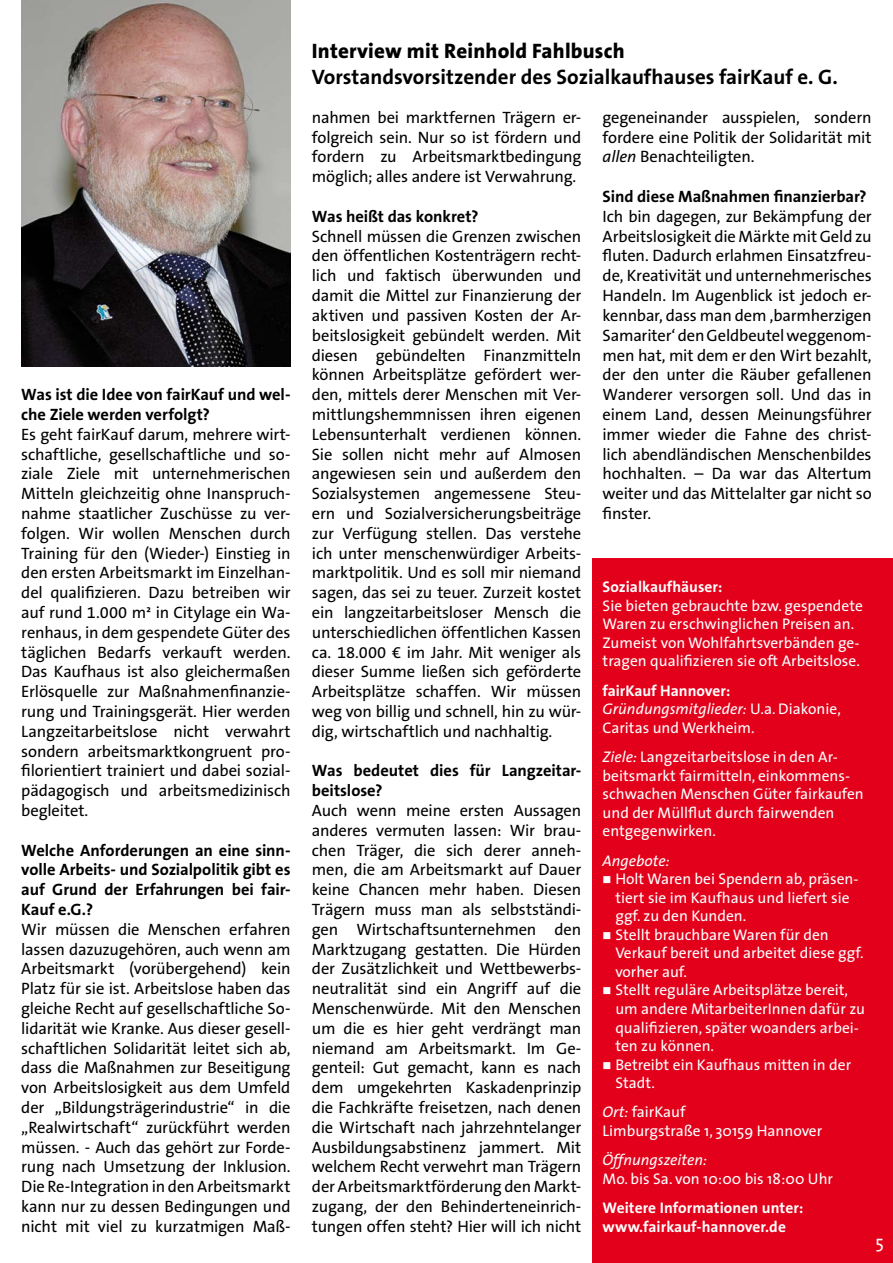
<style>
.page{position:relative;width:893px;height:1263px;background:#fff}
.page>*{position:absolute;margin:0;border:0;box-sizing:border-box;transform-origin:0 0}
.t1{font:700 21px "The Sans B7";color:#000}
.t2{font:800 21px "The Sans B8";letter-spacing:.01em;color:#000}
.t3{font:18px "The Sans";color:#fff}
.t4{font:16.5px/19.8px "The Sans B5 Plain";letter-spacing:-.01em;color:#000;text-align:justify}
.t5{font:700 16.5px/19.8px "The Sans B7";letter-spacing:-.005em;color:#000}
.t6{font:15.45px/18.6px "The Sans";color:#fff}
.t7{font:700 15.45px/18.6px "The Sans B7";color:#fff}
.t8{font:italic 15.45px "The Sans";color:#fff}
.t9{font:12px "Wingdings";color:#fff}
.s1{font-family:"The Sans";font-style:italic}
.s2{font-style:italic}
</style>
<div class="page">
<div style="left:592px;top:558px;width:301px;height:705px;background:#e2001a"></div>
<img style="left:21px;top:0;width:269px;height:367px">
<p class="t5" style="left:21px;top:385px;width:271px">Was ist die Idee von fairKauf und wel&shy;che Ziele werden verfolgt?</p>
<p class="t4" style="left:21px;top:425px;width:271px">Es geht fairKauf darum, mehrere wirt&shy;schaftliche, gesellschaftliche und so&shy;ziale Ziele mit unternehmerischen Mitteln gleichzeitig ohne Inanspruch&shy;nahme staatlicher Zuschüsse zu ver&shy;folgen. Wir wollen Menschen durch Training für den (Wieder-) Einstieg in den ersten Arbeitsmarkt im Einzelhan&shy;del qualifizieren. Dazu betreiben wir auf rund 1.000 m² in Citylage ein Wa&shy;renhaus, in dem gespendete Güter des täglichen Bedarfs verkauft werden.<br>Das Kaufhaus ist also gleichermaßen Erlösquelle zur Maßnahmenfinanzie&shy;rung und Trainingsgerät. Hier werden Langzeitarbeitslose nicht verwahrt sondern arbeitsmarktkongruent pro&shy;filorientiert trainiert und dabei sozial&shy;pädagogisch und arbeitsmedizinisch begleitet.</p>
<p class="t5" style="left:21px;top:840px;width:271px;text-align:justify">Welche Anforderungen an eine sinn&shy;volle Arbeits- und Sozialpolitik gibt es auf Grund der Erfahrungen bei fair-Kauf e.G.?</p>
<p class="t4" style="left:21px;top:920px;width:271px">Wir müssen die Menschen erfahren lassen dazuzugehören, auch wenn am Arbeitsmarkt (vorübergehend) kein Platz für sie ist. Arbeitslose haben das gleiche Recht auf gesellschaftliche So&shy;lidarität wie Kranke. Aus dieser gesell&shy;schaftlichen Solidarität leitet sich ab, dass die Maßnahmen zur Beseitigung von Arbeitslosigkeit aus dem Umfeld der „Bildungsträgerindustrie“ in die „Realwirtschaft“ zurückführt werden müssen. - Auch das gehört zur Forde&shy;rung nach Umsetzung der Inklusion.<br>Die Re-Integration in den Arbeitsmarkt kann nur zu dessen Bedingungen und nicht mit viel zu kurzatmigen Maß-</p>
<p class="t2" style="left:312px;top:40px;width:314px">Interview mit Reinhold Fahlbusch</p>
<p class="t1" style="left:312px;top:65px;width:527px">Vorstandsvorsitzender des Sozialkaufhauses fairKauf e. G.</p>
<p class="t4" style="left:312px;top:108px;width:271px">nahmen bei marktfernen Trägern er&shy;folgreich sein. Nur so ist fördern und fordern zu Arbeitsmarktbedingung möglich; alles andere ist Verwahrung.</p>
<p class="t5" style="left:312px;top:207px;width:168px">Was heißt das konkret?</p>
<p class="t4" style="left:312px;top:227px;width:271px">Schnell müssen die Grenzen zwischen den öffentlichen Kostenträgern recht&shy;lich und faktisch überwunden und damit die Mittel zur Finanzierung der aktiven und passiven Kosten der Ar&shy;beitslosigkeit gebündelt werden. Mit diesen gebündelten Finanzmitteln können Arbeitsplätze gefördert wer&shy;den, mittels derer Menschen mit Ver&shy;mittlungshemmnissen ihren eigenen Lebensunterhalt verdienen können.<br>Sie sollen nicht mehr auf Almosen angewiesen sein und außerdem den Sozialsystemen angemessene Steu&shy;ern und Sozialversicherungsbeiträge zur Verfügung stellen. Das verstehe ich unter menschenwürdiger Arbeits&shy;marktpolitik. Und es soll mir niemand sagen, das sei zu teuer. Zurzeit kostet ein langzeitarbeitsloser Mensch die unterschiedlichen öffentlichen Kassen ca. 18.000 € im Jahr. Mit weniger als dieser Summe ließen sich geförderte Arbeitsplätze schaffen. Wir müssen weg von billig und schnell, hin zu wür&shy;dig, wirtschaftlich und nachhaltig.</p>
<p class="t5" style="left:312px;top:761px;width:271px">Was bedeutet dies für Langzeitar&shy;beitslose?</p>
<p class="t4" style="left:312px;top:801px;width:271px">Auch wenn meine ersten Aussagen anderes vermuten lassen: Wir brau&shy;chen Träger, die sich derer anneh&shy;men, die am Arbeitsmarkt auf Dauer keine Chancen mehr haben. Diesen Trägern muss man als selbstständi&shy;gen Wirtschaftsunternehmen den Marktzugang gestatten. Die Hürden der Zusätzlichkeit und Wettbewerbs&shy;neutralität sind ein Angriff auf die Menschenwürde. Mit den Menschen um die es hier geht verdrängt man niemand am Arbeitsmarkt. Im Ge&shy;genteil: Gut gemacht, kann es nach dem umgekehrten Kaskadenprinzip die Fachkräfte freisetzen, nach denen die Wirtschaft nach jahrzehntelanger Ausbildungsabstinenz jammert. Mit welchem Recht verwehrt man Trägern der Arbeitsmarktförderung den Markt&shy;zugang, der den Behinderteneinrich&shy;tungen offen steht? Hier will ich nicht</p>
<p class="t4" style="left:603px;top:108px;width:271px">gegeneinander ausspielen, sondern fordere eine Politik der Solidarität mit <span class="s1">allen</span> Benachteiligten.</p>
<p class="t5" style="left:603px;top:187px;width:265px">Sind diese Maßnahmen finanzierbar?</p>
<p class="t4" style="left:603px;top:207px;width:271px">Ich bin dagegen, zur Bekämpfung der Arbeitslosigkeit die Märkte mit Geld zu fluten. Dadurch erlahmen Einsatzfreu&shy;de, Kreativität und unternehmerisches Handeln. Im Augenblick ist jedoch er&shy;kennbar, dass man dem ‚barmherzigen Samariter‘ den Geldbeutel weggenom&shy;men hat, mit dem er den Wirt bezahlt, der den unter die Räuber gefallenen Wanderer versorgen soll. Und das in einem Land, dessen Meinungsführer immer wieder die Fahne des christ&shy;lich abendländischen Menschenbildes hochhalten. – Da war das Altertum weiter und das Mittelalter gar nicht so finster.</p>
<p class="t7" style="left:603px;top:578px;width:121px">Sozialkaufhäuser:</p>
<p class="t6" style="left:603px;top:596px;width:262px">Sie bieten gebrauchte bzw. gespendete Waren zu erschwinglichen Preisen an.<br>Zumeist von Wohlfahrtsverbänden ge&shy;tragen qualifizieren sie oft Arbeitslose.</p>
<p class="t7" style="left:603px;top:682px;width:129px">fairKauf Hannover:</p>
<p class="t6" style="left:603px;top:700px;width:240px"><span class="s2">Gründungsmitglieder:</span> U.a. Diakonie,<br>Caritas und Werkheim.</p>
<p class="t6" style="left:603px;top:748px;width:263px"><span class="s2">Ziele:</span> Langzeitarbeitslose in den Ar&shy;beitsmarkt fairmitteln, einkommens&shy;schwachen Menschen Güter fairkaufen und der Müllflut durch fairwenden entgegenwirken.</p>
<p class="t8" style="left:603px;top:850px;width:69px">Angebote:</p>
<p class="t6" style="left:615px;top:870px;width:251px">Holt Waren bei Spendern ab, präsen&shy;tiert sie im Kaufhaus und liefert sie ggf. zu den Kunden.<br>Stellt brauchbare Waren für den<br>Verkauf bereit und arbeitet diese ggf. vorher auf.<br>Stellt reguläre Arbeitsplätze bereit, um andere MitarbeiterInnen dafür zu qualifizieren, später woanders arbei&shy;ten zu können.<br>Betreibt ein Kaufhaus mitten in der<br>Stadt.</p>
<p class="t6" style="left:603px;top:1103px;width:221px"><span class="s2">Ort:</span> fairKauf<br>Limburgstraße 1, 30159 Hannover</p>
<p class="t8" style="left:603px;top:1150px;width:106px">Öffnungszeiten:</p>
<p class="t6" style="left:603px;top:1169px;width:232px">Mo. bis Sa. von 10:00 bis 18:00 Uhr</p>
<p class="t7" style="left:603px;top:1199px;width:202px">Weitere Informationen unter: www.fairkauf-hannover.de</p>
<p class="t9" style="left:603px;top:873px;width:10px">■</p>
<p class="t9" style="left:603px;top:929px;width:10px">■</p>
<p class="t9" style="left:603px;top:985px;width:10px">■</p>
<p class="t9" style="left:603px;top:1059px;width:10px">■</p>
<p class="t3" style="left:875px;top:1231px;width:10px">5</p>
</div>
